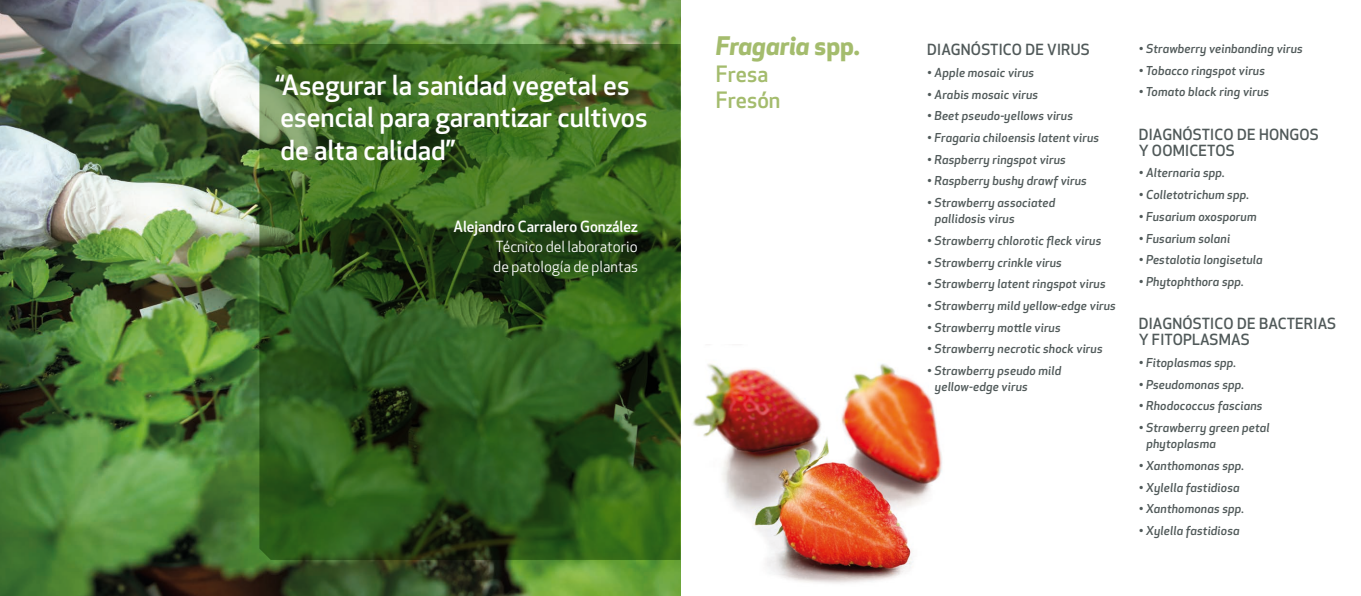
<style>
.page{position:relative;width:1361px;height:596px;background:#fff}
.page>*{position:absolute;margin:0;border:0;box-sizing:border-box;transform-origin:0 0}
.t1{font:500 27px/32.4px "Apex New";color:#fff}
.t2{font:italic 700 25px "Apex New";color:#a4bc6d}
.t3{font:500 22px "Apex New";color:#a4bc6d}
.t4{font:500 15px/16px "Apex New";letter-spacing:.015em;color:#505959}
.t5{font:15px/20px "Apex New";color:#fff}
.t6{font:500 15px "Apex New";color:#fff}
.t7{font:italic 500 12px/16px "Apex New";letter-spacing:.015em;color:#505959}
.s1{font-style:normal}
</style>
<div class="page">
<img style="left:0;top:0;width:680px;height:595px">
<svg style="left:259px;top:44px;width:421px;height:515px;background:#335d1e"></svg>
<img style="left:614px;top:344px;width:328px;height:244px">
<p class="t1" style="left:276px;top:68px;width:373px">“Asegurar la sanidad vegetal es esencial para garantizar cultivos de alta calidad”</p>
<p class="t6" style="left:453px;top:217px;width:186px">Alejandro Carralero González</p>
<p class="t5" style="left:493px;top:237px;width:146px">Técnico del laboratorio de patología de plantas</p>
<p class="t2" style="left:716px;top:28px;width:145px">Fragaria <span class="s1">spp.</span></p>
<p class="t3" style="left:716px;top:59px;width:54px">Fresa</p>
<p class="t3" style="left:716px;top:85px;width:66px">Fresón</p>
<p class="t4" style="left:927px;top:41px;width:164px">DIAGNÓSTICO DE VIRUS</p>
<p class="t7" style="left:927px;top:64px;width:108px">• Apple mosaic virus</p>
<p class="t7" style="left:927px;top:86px;width:112px">• Arabis mosaic virus</p>
<p class="t7" style="left:927px;top:108px;width:147px">• Beet pseudo-yellows virus</p>
<p class="t7" style="left:927px;top:129px;width:173px">• Fragaria chiloensis latent virus</p>
<p class="t7" style="left:927px;top:151px;width:140px">• Raspberry ringspot virus</p>
<p class="t7" style="left:927px;top:173px;width:161px">• Raspberry bushy drawf virus</p>
<p class="t7" style="left:935px;top:194px;width:122px;text-indent:-8px">• Strawberry associated pallidosis virus</p>
<p class="t7" style="left:927px;top:232px;width:176px">• Strawberry chlorotic fleck virus</p>
<p class="t7" style="left:927px;top:254px;width:136px">• Strawberry crinkle virus</p>
<p class="t7" style="left:927px;top:275px;width:180px">• Strawberry latent ringspot virus</p>
<p class="t7" style="left:927px;top:297px;width:190px">• Strawberry mild yellow-edge virus</p>
<p class="t7" style="left:927px;top:319px;width:135px">• Strawberry mottle virus</p>
<p class="t7" style="left:927px;top:340px;width:177px">• Strawberry necrotic shock virus</p>
<p class="t7" style="left:935px;top:362px;width:128px;text-indent:-8px">• Strawberry pseudo mild yellow-edge virus</p>
<p class="t7" style="left:1138px;top:40px;width:165px">• Strawberry veinbanding virus</p>
<p class="t7" style="left:1138px;top:62px;width:128px">• Tobacco ringspot virus</p>
<p class="t7" style="left:1138px;top:84px;width:132px">• Tomato black ring virus</p>
<p class="t4" style="left:1138px;top:126px;width:182px">DIAGNÓSTICO DE HONGOS<br>Y OOMICETOS</p>
<p class="t7" style="left:1138px;top:165px;width:88px">• Alternaria spp.</p>
<p class="t7" style="left:1138px;top:186px;width:112px">• Colletotrichum spp.</p>
<p class="t7" style="left:1138px;top:208px;width:119px">• Fusarium oxosporum</p>
<p class="t7" style="left:1138px;top:230px;width:93px">• Fusarium solani</p>
<p class="t7" style="left:1138px;top:251px;width:125px">• Pestalotia longisetula</p>
<p class="t7" style="left:1138px;top:273px;width:107px">• Phytophthora spp.</p>
<p class="t4" style="left:1138px;top:315px;width:199px">DIAGNÓSTICO DE BACTERIAS<br>Y FITOPLASMAS</p>
<p class="t7" style="left:1138px;top:354px;width:99px">• Fitoplasmas spp.</p>
<p class="t7" style="left:1138px;top:376px;width:107px">• Pseudomonas spp.</p>
<p class="t7" style="left:1138px;top:397px;width:125px">• Rhodococcus fascians</p>
<p class="t7" style="left:1146px;top:419px;width:125px;text-indent:-8px">• Strawberry green petal phytoplasma</p>
<p class="t7" style="left:1138px;top:457px;width:107px">• Xanthomonas spp.</p>
<p class="t7" style="left:1138px;top:478px;width:102px">• Xylella fastidiosa</p>
<p class="t7" style="left:1138px;top:500px;width:107px">• Xanthomonas spp.</p>
<p class="t7" style="left:1138px;top:522px;width:102px">• Xylella fastidiosa</p>
</div>
